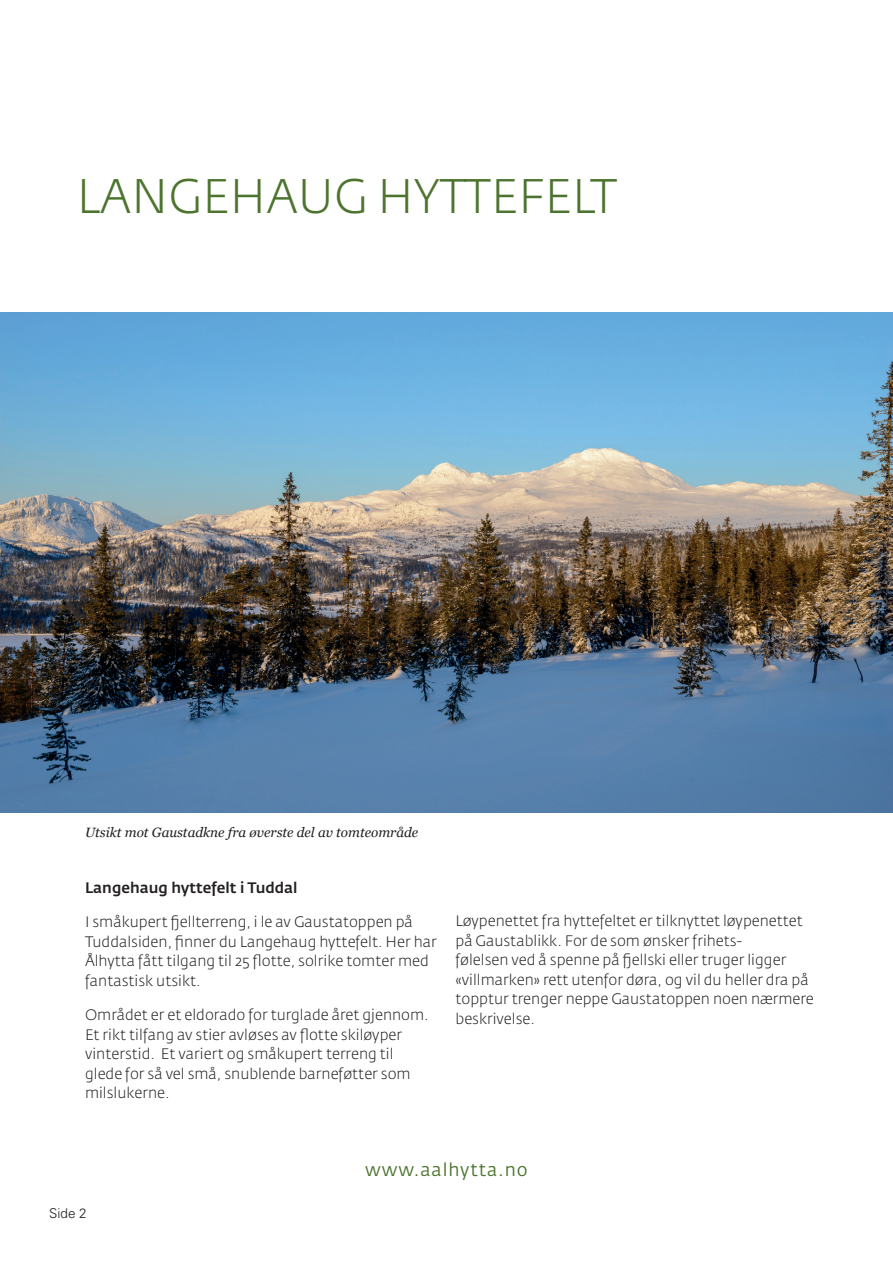
<style>
.page{position:relative;width:893px;height:1263px;background:#fff}
.page>*{position:absolute;margin:0;border:0;box-sizing:border-box;transform-origin:0 0}
.t1{font:300 48px "Fedra Sans Std";color:#4d742e}
.t2{font:18px "Fedra Sans Std";letter-spacing:.05em;color:#4d742e}
.t3{font:300 15px/19.5px "Fedra Sans Std";color:#231f20}
.t4{font:500 15px "Fedra Sans Std";color:#231f20}
.t5{font:italic 13.5px "Georgia";color:#231f20}
.t6{font:300 13.5px "Univers LT Std";color:#231f20}
</style>
<div class="page">
<img style="left:0;top:313px;width:893px;height:499px">
<h1 class="t1" style="left:77px;top:166px;width:542px">LANGEHAUG HYTTEFELT</h1>
<p class="t5" style="left:85px;top:823px;width:335px">Utsikt mot Gaustadkne fra øverste del av tomteområde</p>
<p class="t4" style="left:85px;top:878px;width:214px">Langehaug hyttefelt i Tuddal</p>
<p class="t3" style="left:85px;top:912px;width:353px">I småkupert fjellterreng, i le av Gaustatoppen på Tuddalsiden, finner du Langehaug hyttefelt. Her har Ålhytta fått tilgang til 25 flotte, solrike tomter med fantastisk utsikt.</p>
<p class="t3" style="left:85px;top:1005px;width:345px">Området er et eldorado for turglade året gjennom.<br>Et rikt tilfang av stier avløses av flotte skiløyper vinterstid. Et variert og småkupert terreng til glede for så vel små, snublende barneføtter som milslukerne.</p>
<p class="t3" style="left:455px;top:911px;width:360px">Løypenettet fra hyttefeltet er tilknyttet løypenettet på Gaustablikk. For de som ønsker frihets-<br>følelsen ved å spenne på fjellski eller truger ligger «villmarken» rett utenfor døra, og vil du heller dra på topptur trenger neppe Gaustatoppen noen nærmere beskrivelse.</p>
<p class="t6" style="left:49px;top:1205px;width:39px">Side 2</p>
<p class="t2" style="left:365px;top:1158px;width:164px">www.aalhytta.no</p>
</div>
